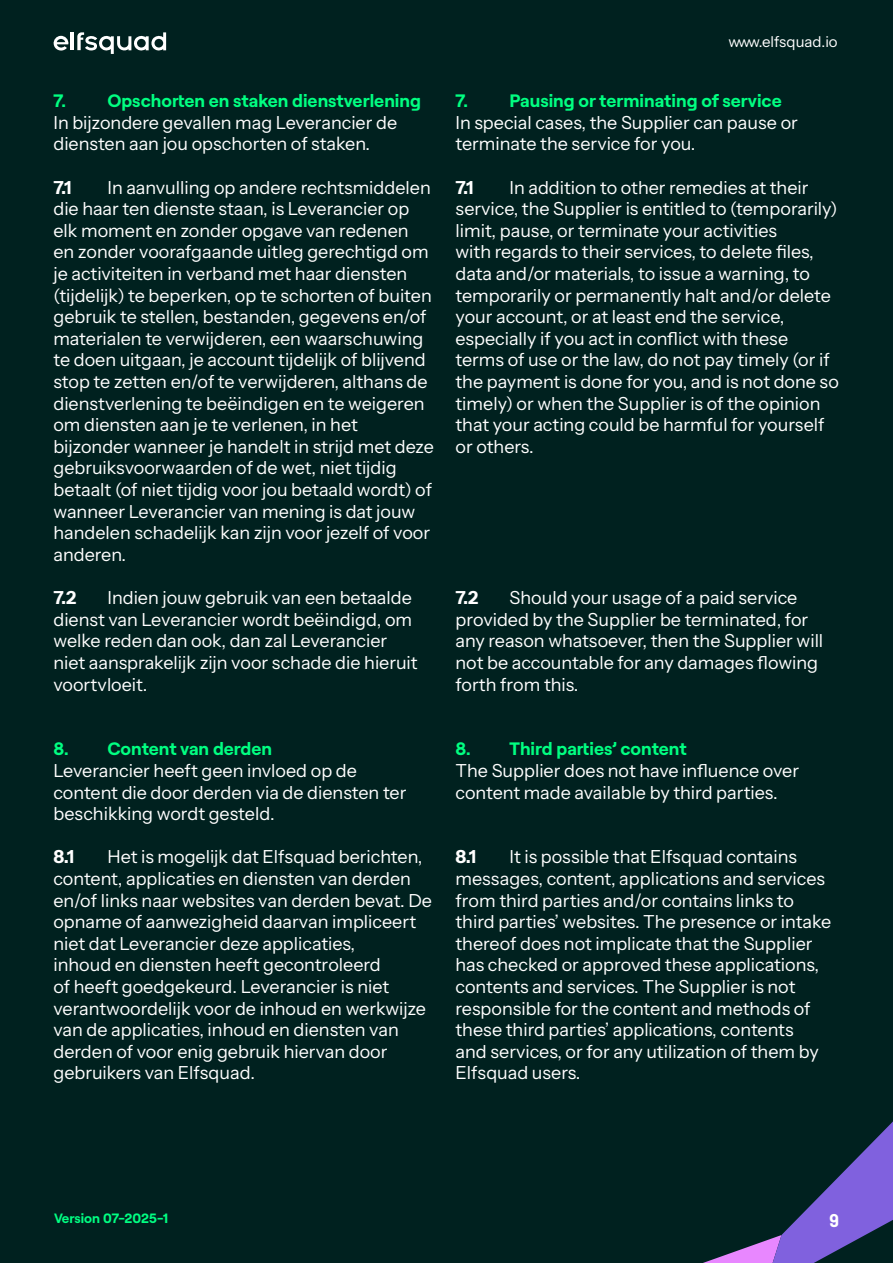
<style>
.page{position:relative;width:893px;height:1263px;background:#00211f}
.page>*{position:absolute;margin:0;border:0;box-sizing:border-box;transform-origin:0 0}
.t1{font:18px/21.6px "Instrument Sans";color:#fff}
.t2{font:700 18px "Roobert";color:#00ff81}
.t3{font:700 18px "Barlow";color:#fff}
.t4{font:15px "Instrument Sans";color:#fff}
.t5{font:700 13.5px "Roobert";color:#00ff82}
</style>
<div class="page">
<svg style="left:703px;top:1121px;width:190px;height:142px"></svg>
<svg style="left:54px;top:36px;width:15px;height:15px"></svg>
<svg style="left:77px;top:32px;width:89px;height:22px"></svg>
<hr style="left:71px;top:32px;width:3px;height:18px;background:#fff">
<p class="t2" style="left:53px;top:88px;width:369px">7. Opschorten en staken dienstverlening</p>
<p class="t1" style="left:53px;top:112px;width:345px">In bijzondere gevallen mag Leverancier de diensten aan jou opschorten of staken.</p>
<p class="t1" style="left:53px;top:177px;width:19px">7.1</p>
<p class="t1" style="left:53px;top:177px;width:382px;text-indent:54px">In aanvulling op andere rechtsmiddelen die haar ten dienste staan, is Leverancier op elk moment en zonder opgave van redenen en zonder voorafgaande uitleg gerechtigd om je activiteiten in verband met haar diensten (tijdelijk) te beperken, op te schorten of buiten gebruik te stellen, bestanden, gegevens en/of materialen te verwijderen, een waarschuwing te doen uitgaan, je account tijdelijk of blijvend stop te zetten en/of te verwijderen, althans de dienstverlening te beëindigen en te weigeren om diensten aan je te verlenen, in het bijzonder wanneer je handelt in strijd met deze gebruiksvoorwaarden of de wet, niet tijdig betaalt (of niet tijdig voor jou betaald wordt) of wanneer Leverancier van mening is dat jouw handelen schadelijk kan zijn voor jezelf of voor anderen.</p>
<p class="t1" style="left:53px;top:587px;width:24px">7.2</p>
<p class="t1" style="left:53px;top:587px;width:366px;text-indent:54px">Indien jouw gebruik van een betaalde dienst van Leverancier wordt beëindigd, om welke reden dan ook, dan zal Leverancier niet aansprakelijk zijn voor schade die hieruit voortvloeit.</p>
<p class="t2" style="left:53px;top:736px;width:220px">8. Content van derden</p>
<p class="t1" style="left:53px;top:760px;width:355px">Leverancier heeft geen invloed op de content die door derden via de diensten ter beschikking wordt gesteld.</p>
<p class="t1" style="left:53px;top:846px;width:22px">8.1</p>
<p class="t1" style="left:53px;top:846px;width:380px;text-indent:54px">Het is mogelijk dat Elfsquad berichten, content, applicaties en diensten van derden en/of links naar websites van derden bevat. De opname of aanwezigheid daarvan impliceert niet dat Leverancier deze applicaties,<br>inhoud en diensten heeft gecontroleerd<br>of heeft goedgekeurd. Leverancier is niet verantwoordelijk voor de inhoud en werkwijze van de applicaties, inhoud en diensten van derden of voor enig gebruik hiervan door gebruikers van Elfsquad.</p>
<p class="t4" style="left:729px;top:32px;width:111px">www.elfsquad.io</p>
<p class="t2" style="left:455px;top:88px;width:328px">7. Pausing or terminating of service</p>
<p class="t1" style="left:455px;top:112px;width:344px">In special cases, the Supplier can pause or terminate the service for you.</p>
<p class="t1" style="left:455px;top:177px;width:19px">7.1</p>
<p class="t1" style="left:455px;top:177px;width:385px;text-indent:54px">In addition to other remedies at their service, the Supplier is entitled to (temporarily) limit, pause, or terminate your activities<br>with regards to their services, to delete files, data and/or materials, to issue a warning, to temporarily or permanently halt and/or delete your account, or at least end the service, especially if you act in conflict with these terms of use or the law, do not pay timely (or if the payment is done for you, and is not done so timely) or when the Supplier is of the opinion that your acting could be harmful for yourself or others.</p>
<p class="t1" style="left:455px;top:587px;width:369px;text-indent:54px">Should your usage of a paid service provided by the Supplier be terminated, for any reason whatsoever, then the Supplier will not be accountable for any damages flowing forth from this.</p>
<p class="t1" style="left:455px;top:587px;width:24px">7.2</p>
<p class="t2" style="left:455px;top:736px;width:233px">8. Third parties’ content</p>
<p class="t1" style="left:455px;top:760px;width:345px">The Supplier does not have influence over content made available by third parties.</p>
<p class="t1" style="left:455px;top:846px;width:377px;text-indent:54px">It is possible that Elfsquad contains messages, content, applications and services from third parties and/or contains links to third parties’ websites. The presence or intake thereof does not implicate that the Supplier has checked or approved these applications, contents and services. The Supplier is not responsible for the content and methods of these third parties’ applications, contents<br>and services, or for any utilization of them by Elfsquad users.</p>
<p class="t1" style="left:455px;top:846px;width:22px">8.1</p>
<p class="t5" style="left:54px;top:1208px;width:116px">Version 07-2025-1</p>
<p class="t3" style="left:829px;top:1207px;width:11px">9</p>
</div>
